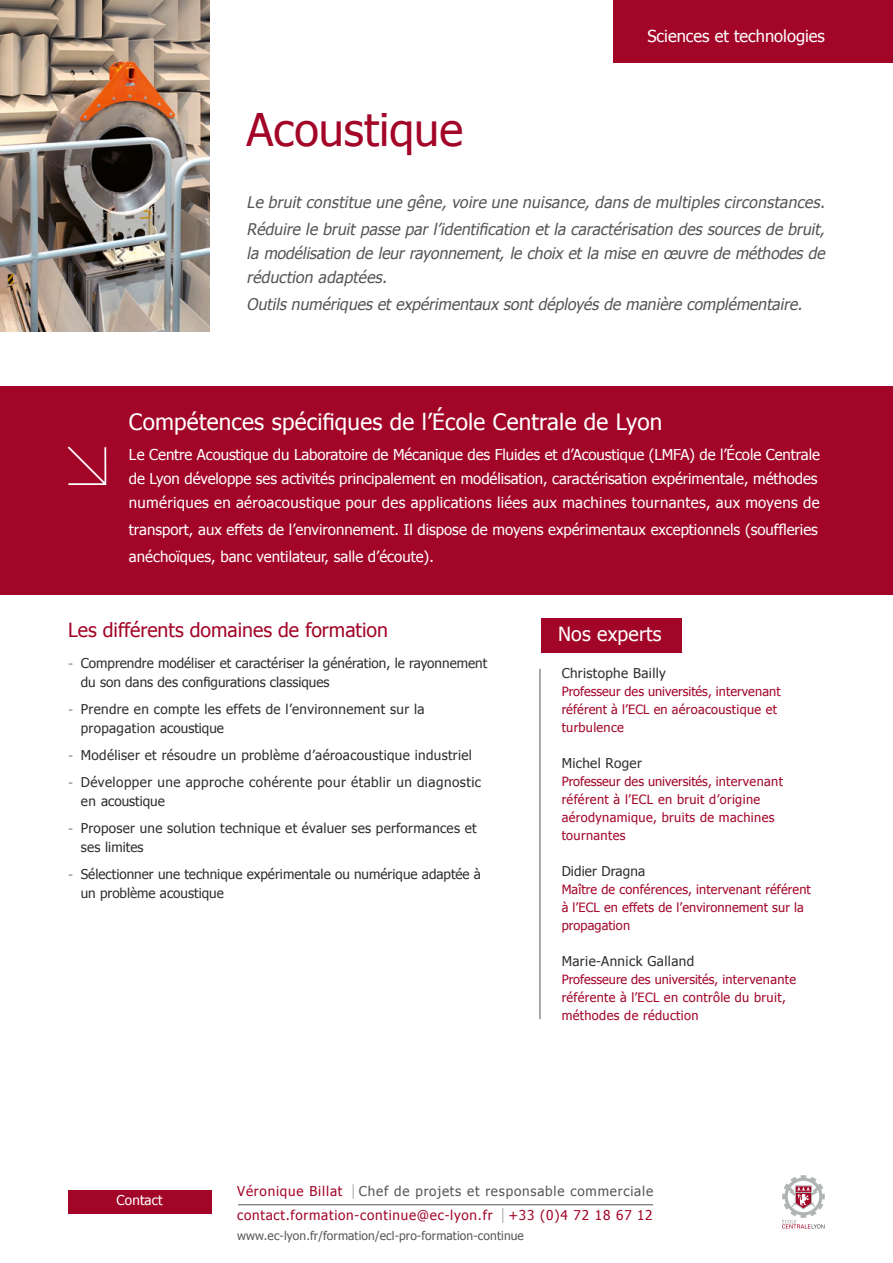
<style>
.page{position:relative;width:893px;height:1263px;background:#fff}
.page>*{position:absolute;margin:0;border:0;box-sizing:border-box;transform-origin:0 0}
.t1{font:45px "Tahoma";color:#a30528}
.t2{font:22.5px "Tahoma";letter-spacing:.01em;color:#fff}
.t3{font:19.5px "Tahoma";color:#a30528}
.t4{font:19.5px "Tahoma";letter-spacing:.01em;color:#fff}
.t5{font:16.5px "Tahoma";color:#fff}
.t6{font:italic 16.05px/27px "Tahoma";color:#555756}
.t7{font:15px/24px "Tahoma";color:#fff}
.t8{font:13.5px/27.3px "Tahoma";letter-spacing:.02em;color:#2e2f2d}
.t9{font:13.5px/18.8px "Tahoma";color:#2e2f2d}
.t10{font:13.5px "Tahoma";letter-spacing:.055em;color:#a30528}
.t11{font:13.5px "Tahoma";letter-spacing:.06em;color:#555756}
.t12{font:13.5px "Tahoma";letter-spacing:.01em;color:#fff}
.t13{font:12.75px/18px "Tahoma";letter-spacing:.01em;color:#a30528}
.t14{font:12.75px/18px "Tahoma";letter-spacing:.03em;color:#a30528}
.t15{font:12px "Tahoma";letter-spacing:.01em;color:#555756}
.s1{font-family:"Montserrat";font-weight:500;font-size:14.1px;color:#878988}
.s2{color:#a30528}
.s3{font-family:"Montserrat";font-weight:500;font-size:21px;color:#000}
</style>
<div class="page">
<div style="left:614px;top:0;width:279px;height:62px;background:#a30528"></div>
<div style="left:541px;top:619px;width:140px;height:34px;background:#a30528"></div>
<hr style="left:540px;top:669px;width:1px;height:350px;background:#555756">
<img style="left:0;top:0;width:210px;height:332px">
<div style="left:0;top:386px;width:893px;height:208px;background:#a30528"></div>
<svg style="left:67px;top:446px;width:40px;height:39px"></svg>
<hr style="left:238px;top:1204px;width:415px;height:1px;background:#555756">
<div style="left:68px;top:1190px;width:143px;height:23px;background:#a30528"></div>
<svg style="left:782px;top:1175px;width:43px;height:53px"></svg>
<h1 class="t1" style="left:247px;top:100px;width:218px">Acoustique</h1>
<p class="t5" style="left:647px;top:25px;width:179px">Sciences et technologies</p>
<p class="t6" style="left:247px;top:188px;width:583px">Le bruit constitue une gêne, voire une nuisance, dans de multiples circonstances.<br>Réduire le bruit passe par l’identification et la caractérisation des sources de bruit,</p>
<p class="t6" style="left:247px;top:241px;width:584px;line-height:24px">la modélisation de leur rayonnement, le choix et la mise en œuvre de méthodes de réduction adaptées.</p>
<p class="t6" style="left:247px;top:290px;width:561px">Outils numériques et expérimentaux sont déployés de manière complémentaire.</p>
<h2 class="t2" style="left:129px;top:407px;width:535px">Compétences spécifiques de l’École Centrale de Lyon</h2>
<p class="t7" style="left:129px;top:441px;width:692px">Le Centre Acoustique du Laboratoire de Mécanique des Fluides et d’Acoustique (LMFA) de l’École Centrale de Lyon développe ses activités principalement en modélisation, caractérisation expérimentale, méthodes numériques en aéroacoustique pour des applications liées aux machines tournantes, aux moyens de</p>
<p class="t7" style="left:129px;top:515px;width:690px;line-height:27px">transport, aux effets de l’environnement. Il dispose de moyens expérimentaux exceptionnels (souffleries anéchoïques, banc ventilateur, salle d’écoute).</p>
<h3 class="t3" style="left:68px;top:617px;width:321px">Les différents domaines de formation</h3>
<h3 class="t4" style="left:558px;top:621px;width:105px">Nos experts</h3>
<p class="t9" style="left:81px;top:653px;width:408px;text-indent:-13px"><span class="s1">‐</span> Comprendre modéliser et caractériser la génération, le rayonnement du son dans des configurations classiques</p>
<p class="t8" style="left:81px;top:699px;width:345px;line-height:18.8px;text-indent:-13px"><span class="s1">‐</span> Prendre en compte les effets de l’environnement sur la propagation acoustique</p>
<p class="t8" style="left:68px;top:741px;width:415px"><span class="s1">‐</span> Modéliser et résoudre un problème d’aéroacoustique industriel<br><span class="s1">‐</span> Développer une approche cohérente pour établir un diagnostic</p>
<p class="t8" style="left:68px;top:787px;width:410px;text-indent:13px">en acoustique<br><span class="s1">‐</span> Proposer une solution technique et évaluer ses performances et</p>
<p class="t9" style="left:68px;top:833px;width:414px;line-height:27.3px;text-indent:13px">ses limites<br><span class="s1">‐</span> Sélectionner une technique expérimentale ou numérique adaptée à</p>
<p class="t9" style="left:81px;top:883px;width:145px">un problème acoustique</p>
<p class="t8" style="left:562px;top:659px;width:106px">Christophe Bailly</p>
<p class="t13" style="left:562px;top:682px;width:221px">Professeur des universités, intervenant référent à l’ECL en aéroacoustique et turbulence</p>
<p class="t8" style="left:562px;top:749px;width:82px">Michel Roger</p>
<p class="t14" style="left:562px;top:772px;width:223px">Professeur des universités, intervenant référent à l’ECL en bruit d’origine aérodynamique, bruits de machines tournantes</p>
<p class="t8" style="left:562px;top:857px;width:85px">Didier Dragna</p>
<p class="t13" style="left:562px;top:880px;width:251px">Maître de conférences, intervenant référent à l’ECL en effets de l’environnement sur la propagation</p>
<p class="t8" style="left:562px;top:947px;width:134px">Marie-Annick Galland</p>
<p class="t13" style="left:562px;top:970px;width:236px">Professeure des universités, intervenante référente à l’ECL en contrôle du bruit, méthodes de réduction</p>
<p class="t12" style="left:117px;top:1191px;width:48px">Contact</p>
<p class="t11" style="left:237px;top:1182px;width:417px"><span class="s2">Véronique Billat</span> <span class="s3">I</span> Chef de projets et responsable commerciale</p>
<p class="t10" style="left:237px;top:1206px;width:417px">contact.formation-continue@ec-lyon.fr <span class="s3">I</span> +33 (0)4 72 18 67 12</p>
<p class="t15" style="left:237px;top:1227px;width:288px">www.ec-lyon.fr/formation/ecl-pro-formation-continue</p>
</div>
